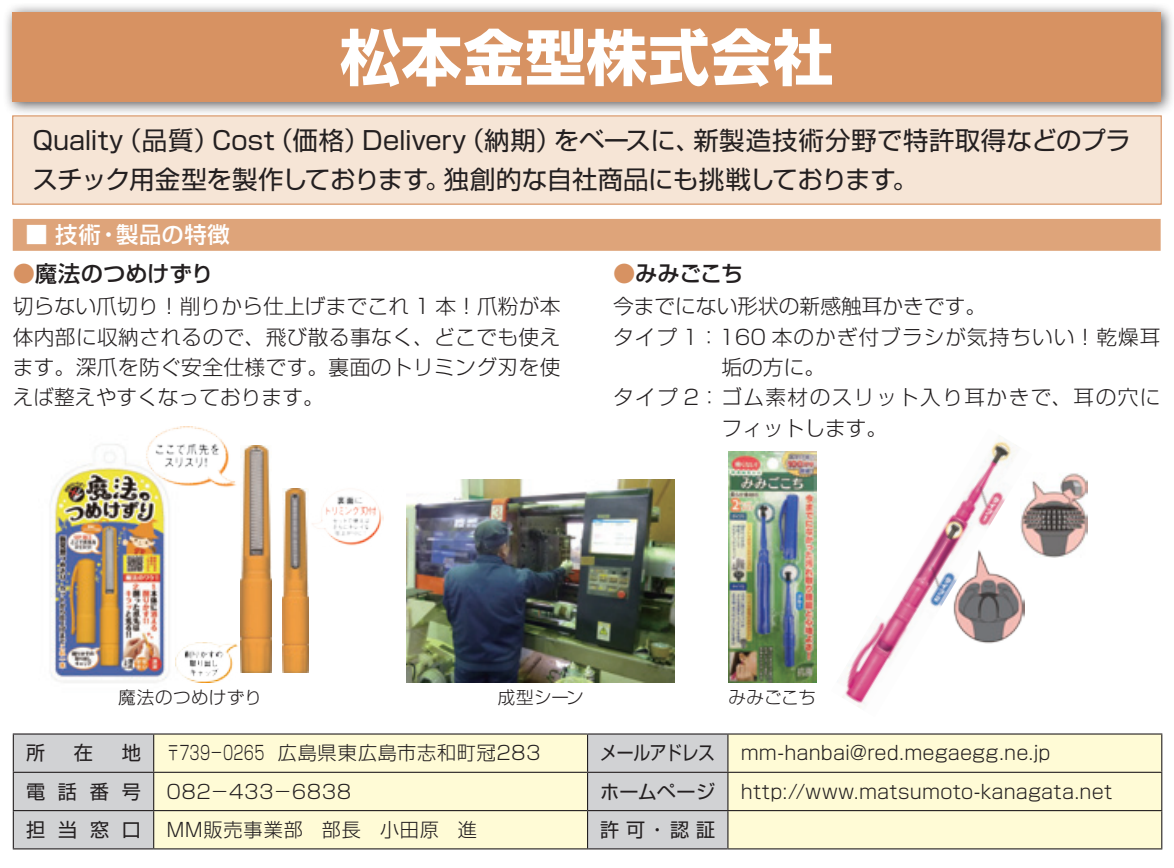
<style>
.page{position:relative;width:1174px;height:868px;background:#fff}
.page>*{position:absolute;margin:0;border:0;box-sizing:border-box;transform-origin:0 0}
.t1{font:700 60.52px "Shin Go Pro";letter-spacing:.025em;color:#fff}
.t2{font:25.2px/38.2px "Shin Go Pro";letter-spacing:-.005em;color:#231f20}
.t3{font:500 22.28px "Shin Go Pro";letter-spacing:-.01em;color:#231f20}
.t4{font:500 22.28px "Shin Go Pro";letter-spacing:.025em;color:#fff}
.t5{font:300 20.47px/30.4px "Shin Go Pro";letter-spacing:.02em;color:#231f20;text-align:justify}
.t6{font:300 20.47px "Shin Go Pro";color:#231f20}
.t7{font:300 20.47px "Shin Go Pro";letter-spacing:.045em;color:#231f20}
.t8{font:300 20.47px "Shin Go Pro";letter-spacing:.065em;color:#231f20}
.t9{font:300 19.12px "Shin Go Pro";letter-spacing:.015em;color:#231f20}
.t10{font:300 19.12px "Shin Go Pro";letter-spacing:.015em;color:#231f20;scale:.7 1}
.t11{font:19.12px "Shin Go Pro";letter-spacing:.015em;color:#231f20}
.t12{font:300 19.12px "Shin Go Pro";letter-spacing:.04em;color:#231f20}
.t13{font:19.12px "Shin Go Pro";letter-spacing:-.025em;color:#231f20;scale:.88 1}
.t14{font:300 17.55px "Shin Go Pro";letter-spacing:.015em;color:#231f20}
.s1{color:#d79262}
</style>
<div class="page">
<img style="left:50px;top:444px;width:126px;height:239px">
<div style="left:14px;top:734px;width:139px;height:114px;background:#d1d2d4"></div>
<div style="left:154px;top:734px;width:433px;height:114px;background:#fffbd6"></div>
<div style="left:588px;top:734px;width:139px;height:114px;background:#d1d2d4"></div>
<div style="left:728px;top:734px;width:433px;height:114px;background:#fffbd6"></div>
<hr style="left:13px;top:733px;width:140px;height:1px;background:#231f20">
<hr style="left:13px;top:734px;width:1px;height:37px;background:#231f20">
<hr style="left:13px;top:771px;width:140px;height:1px;background:#231f20">
<hr style="left:13px;top:772px;width:1px;height:37px;background:#231f20">
<hr style="left:13px;top:809px;width:140px;height:2px;background:#231f20">
<hr style="left:13px;top:811px;width:1px;height:37px;background:#231f20">
<hr style="left:13px;top:848px;width:140px;height:1px;background:#231f20">
<hr style="left:588px;top:848px;width:139px;height:1px;background:#231f20">
<hr style="left:153px;top:733px;width:434px;height:1px;background:#231f20">
<hr style="left:153px;top:734px;width:1px;height:37px;background:#231f20">
<hr style="left:587px;top:733px;width:141px;height:1px;background:#231f20">
<hr style="left:587px;top:734px;width:1px;height:37px;background:#231f20">
<hr style="left:728px;top:733px;width:434px;height:1px;background:#231f20">
<hr style="left:727px;top:734px;width:1px;height:37px;background:#231f20">
<hr style="left:1161px;top:734px;width:1px;height:37px;background:#231f20">
<hr style="left:153px;top:771px;width:434px;height:1px;background:#231f20">
<hr style="left:153px;top:772px;width:1px;height:37px;background:#231f20">
<hr style="left:587px;top:771px;width:141px;height:1px;background:#231f20">
<hr style="left:587px;top:772px;width:1px;height:37px;background:#231f20">
<hr style="left:728px;top:771px;width:434px;height:1px;background:#231f20">
<hr style="left:727px;top:772px;width:1px;height:37px;background:#231f20">
<hr style="left:1161px;top:772px;width:1px;height:37px;background:#231f20">
<hr style="left:153px;top:809px;width:434px;height:2px;background:#231f20">
<hr style="left:153px;top:811px;width:1px;height:37px;background:#231f20">
<hr style="left:587px;top:809px;width:141px;height:2px;background:#231f20">
<hr style="left:587px;top:811px;width:1px;height:37px;background:#231f20">
<hr style="left:728px;top:809px;width:434px;height:2px;background:#231f20">
<hr style="left:727px;top:811px;width:1px;height:37px;background:#231f20">
<hr style="left:1161px;top:811px;width:1px;height:37px;background:#231f20">
<hr style="left:153px;top:848px;width:435px;height:1px;background:#231f20">
<hr style="left:727px;top:848px;width:435px;height:1px;background:#231f20">
<div style="left:2px;top:2px;width:1172px;height:114px;background:#231f20;opacity:.75"></div>
<div style="left:13px;top:13px;width:1148px;height:89px;background:#d79262"></div>
<div style="left:13px;top:116px;width:1148px;height:88px;background:#f6e5d6"></div>
<div style="left:12px;top:115px;width:1149px;height:90px;border:1px solid #d79262"></div>
<div style="left:13px;top:219px;width:1147px;height:32px;background:#dea47a"></div>
<img style="left:240px;top:445px;width:31px;height:227px">
<img style="left:282px;top:488px;width:26px;height:184px">
<img style="left:407px;top:479px;width:268px;height:203px">
<img style="left:728px;top:451px;width:88px;height:231px">
<img style="left:842px;top:440px;width:183px;height:268px">
<img style="left:952px;top:548px;width:72px;height:95px">
<img style="left:176px;top:642px;width:62px;height:40px">
<img style="left:1020px;top:472px;width:67px;height:85px">
<img style="left:141px;top:426px;width:95px;height:62px">
<img style="left:308px;top:490px;width:75px;height:56px">
<h1 class="t1" style="left:340px;top:9px;width:495px">松本金型株式会社</h1>
<p class="t2" style="left:32px;top:119px;width:1100px">Quality（品質）Cost（価格）Delivery（納期）をベースに、新製造技術分野で特許取得などのプラスチック用金型を製作しております。独創的な自社商品にも挑戦しております。</p>
<p class="t4" style="left:26px;top:216px;width:206px">■ 技術・製品の特徴</p>
<p class="t3" style="left:13px;top:255px;width:202px"><span class="s1">●</span>魔法のつめけずり</p>
<p class="t5" style="left:13px;top:289px;width:549px">切らない爪切り！削りから仕上げまでこれ 1 本！爪粉が本体内部に収納されるので、飛び散る事なく、どこでも使えます。深爪を防ぐ安全仕様です。裏面のトリミング刃を使えば整えやすくなっております。</p>
<p class="t3" style="left:613px;top:255px;width:132px"><span class="s1">●</span>みみごこち</p>
<p class="t6" style="left:613px;top:290px;width:375px">今までにない形状の新感触耳かきです。</p>
<p class="t7" style="left:613px;top:320px;width:549px">タイプ 1：160 本のかぎ付ブラシが気持ちいい！乾燥耳</p>
<p class="t5" style="left:721px;top:349px;width:105px">垢の方に。</p>
<p class="t8" style="left:613px;top:380px;width:549px">タイプ 2：ゴム素材のスリット入り耳かきで、耳の穴に</p>
<p class="t6" style="left:721px;top:411px;width:167px">フィットします。</p>
<p class="t14" style="left:118px;top:683px;width:145px">魔法のつめけずり</p>
<p class="t14" style="left:498px;top:683px;width:87px">成型シーン</p>
<p class="t14" style="left:728px;top:683px;width:89px">みみごこち</p>
<p class="t11" style="left:26px;top:737px;width:21px">所</p>
<p class="t11" style="left:74px;top:737px;width:21px">在</p>
<p class="t11" style="left:122px;top:737px;width:21px">地</p>
<p class="t10" style="left:166px;top:737px;width:536px">〒739−0265　広島県東広島市志和町冠283</p>
<p class="t13" style="left:600px;top:737px;width:132px">メールアドレス</p>
<p class="t9" style="left:740px;top:737px;width:311px">mm-hanbai@red.megaegg.ne.jp</p>
<p class="t11" style="left:26px;top:775px;width:116px">電話番号</p>
<p class="t9" style="left:166px;top:775px;width:186px">082−433−6838</p>
<p class="t11" style="left:600px;top:775px;width:116px">ホームページ</p>
<p class="t9" style="left:740px;top:775px;width:373px">http://www.matsumoto-kanagata.net</p>
<p class="t11" style="left:26px;top:813px;width:116px">担当窓口</p>
<p class="t12" style="left:166px;top:813px;width:312px">MM販売事業部　部長　小田原　進</p>
<p class="t11" style="left:600px;top:813px;width:116px">許可・認証</p>
</div>
